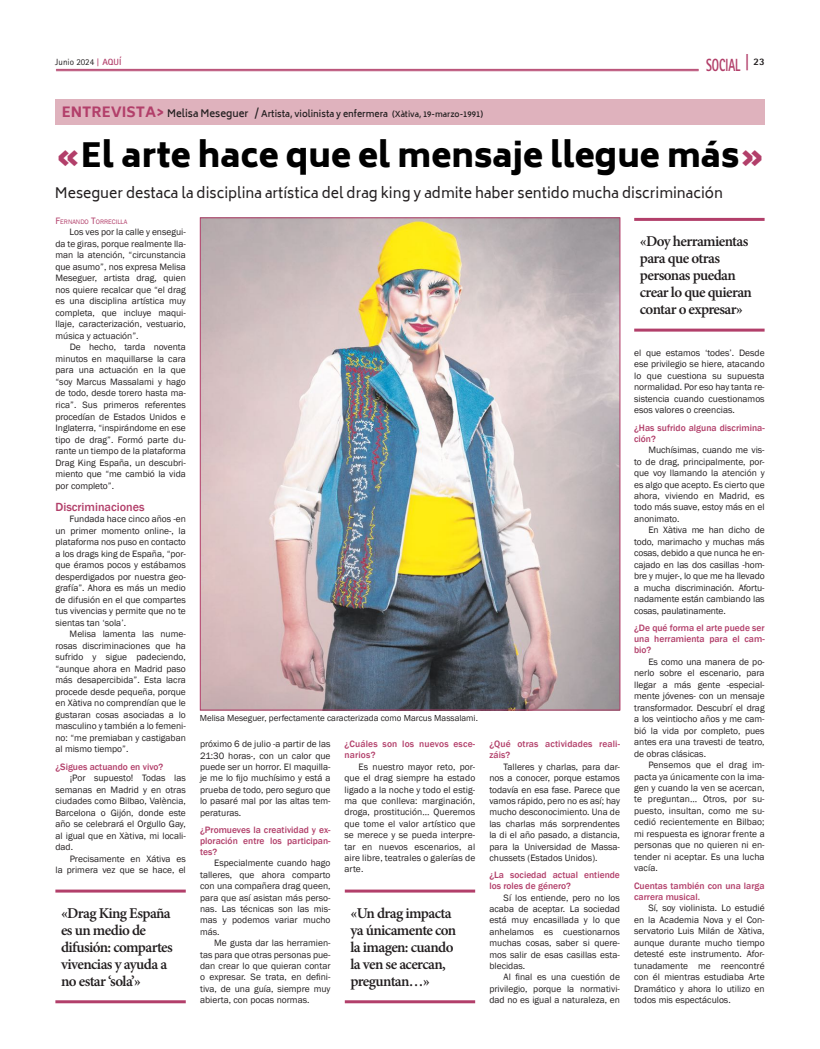
<style>
.page{position:relative;width:820px;height:1049px;background:#fff}
.page>*{position:absolute;margin:0;border:0;box-sizing:border-box;transform-origin:0 0}
.t1{font:900 33px "Biryani";color:#000}
.t2{font:800 17.6px "Rotis Sans Serif Std";color:#b23f6a;scale:.64 1}
.t3{font:600 15px/17px "Minion Pro";letter-spacing:-.04em;color:#231f20}
.t4{font:14px "Biryani";color:#231f20}
.t5{font:500 12.1px "Franklin Gothic";color:#b23f6a}
.t6{font:9.5px/11.5px "Franklin Gothic";color:#231f20;text-align:justify}
.t7{font:500 9.5px/11px "Franklin Gothic";color:#b23f6a}
.t8{font:500 9.5px/11px "Franklin Gothic";letter-spacing:.02em;color:#b23f6a}
.t9{font:600 9px "Biryani";color:#231f20}
.t10{font:9px "Franklin Gothic";color:#231f20}
.t11{font:9px "Rotis Sans Serif Std";color:#231f20}
.t12{font:6.7px "Franklin Gothic";color:#b23f6a}
.s1{font-family:"Rotis Serif Std";font-weight:700;color:#b23f6a}
.s2{font-weight:700;color:#b23f6a}
.s3{font-size:18.2px}
.s4{font-weight:800;font-size:14px;color:#b23f6a}
.s5{font-size:10px}
.s6{font-size:8px}
.s7{color:#b23f6a}
.s8{font-size:9.5px}
</style>
<div class="page">
<hr style="left:56px;top:69px;width:642px;height:1px;background:#b23f6a">
<hr style="left:56px;top:71px;width:642px;height:1px;background:#b23f6a">
<img style="left:202px;top:219px;width:416px;height:489px">
<hr style="left:55px;top:889px;width:131px;height:3px;background:#b23f6a">
<hr style="left:55px;top:1000px;width:131px;height:3px;background:#b23f6a">
<hr style="left:634px;top:218px;width:130px;height:3px;background:#b23f6a">
<hr style="left:634px;top:329px;width:130px;height:3px;background:#b23f6a">
<hr style="left:344px;top:889px;width:131px;height:3px;background:#b23f6a">
<hr style="left:344px;top:1000px;width:131px;height:3px;background:#b23f6a">
<div style="left:55px;top:99px;width:709px;height:26px;background:#dfb2bd"></div>
<p class="t11" style="left:55px;top:57px;width:67px">Junio 2024 <span class="s1">|</span> <span class="s2">AQUÍ</span></p>
<h2 class="t2" style="left:690px;top:54px;width:116px">CABECERA <span class="s3">|</span> <sup>xx</sup></h2>
<h2 class="t2" style="left:705px;top:54px;width:93px">SOCIAL <sup>23</sup></h2>
<p class="t9" style="left:62px;top:109px;width:422px"><span class="s4">ENTREVISTA&gt;</span> <span class="s5">Melisa Meseguer /</span> Artista, violinista y enfermera <span class="s6">(Xàtiva, 19-marzo-1991)</span></p>
<h1 class="t1" style="left:56px;top:136px;width:710px"><span class="s7">«</span>El arte hace que el mensaje llegue más<span class="s7">»</span></h1>
<h3 class="t4" style="left:55px;top:185px;width:669px">Meseguer destaca la disciplina artística del drag king y admite haber sentido mucha discriminación</h3>
<p class="t12" style="left:55px;top:217px;width:73px"><span class="s8">F</span>ERNANDO <span class="s8">T</span>ORRECILLA</p>
<p class="t6" style="left:55px;top:227px;width:132px;text-indent:14px">Los ves por la calle y ensegui&shy;da te giras, porque realmente lla&shy;man la atención, “circunstancia que asumo”, nos expresa Melisa Meseguer, artista drag, quien nos quiere recalcar que “el drag es una disciplina artística muy completa, que incluye maqui&shy;llaje, caracterización, vestuario, música y actuación”.</p>
<p class="t6" style="left:55px;top:342px;width:132px;text-indent:14px">De hecho, tarda noventa minutos en maquillarse la cara para una actuación en la que “soy Marcus Massalami y hago de todo, desde torero hasta ma&shy;rica”. Sus primeros referentes procedían de Estados Unidos e Inglaterra, “inspirándome en ese tipo de drag”. Formó parte du&shy;rante un tiempo de la plataforma Drag King España, un descubri&shy;miento que “me cambió la vida por completo”.</p>
<p class="t5" style="left:55px;top:499px;width:91px">Discriminaciones</p>
<p class="t6" style="left:55px;top:513px;width:132px;text-indent:14px">Fundada hace cinco años -en un primer momento online-, la plataforma nos puso en contacto a los drags king de España, “por&shy;que éramos pocos y estábamos desperdigados por nuestra geo&shy;grafía”. Ahora es más un medio de difusión en el que compartes tus vivencias y permite que no te sientas tan ‘sola’.</p>
<p class="t6" style="left:55px;top:629px;width:132px;text-indent:14px">Melisa lamenta las nume&shy;rosas discriminaciones que ha sufrido y sigue padeciendo, “aunque ahora en Madrid paso más desapercibida”. Esta lacra procede desde pequeña, porque en Xàtiva no comprendían que le gustaran cosas asociadas a lo masculino y también a lo femeni&shy;no: “me premiaban y castigaban al mismo tiempo”.</p>
<p class="t7" style="left:55px;top:761px;width:109px">¿Sigues actuando en vivo?</p>
<p class="t6" style="left:55px;top:772px;width:132px;text-indent:14px">¡Por supuesto! Todas las semanas en Madrid y en otras ciudades como Bilbao, València, Barcelona o Gijón, donde este año se celebrará el Orgullo Gay, al igual que en Xàtiva, mi locali&shy;dad.</p>
<p class="t6" style="left:55px;top:853px;width:132px;text-align:right">Precisamente en Xátiva es<br>la primera vez que se hace, el</p>
<h3 class="t3" style="left:61px;top:905px;width:113px">«Drag King España es un medio de difusión: compartes vivencias y ayuda a no estar ‘sola’»</h3>
<p class="t10" style="left:200px;top:712px;width:279px">Melisa Meseguer, perfectamente caracterizada como Marcus Massalami.</p>
<p class="t6" style="left:200px;top:738px;width:132px">próximo 6 de julio -a partir de las 21:30 horas-, con un calor que puede ser un horror. El maquilla&shy;je me lo fijo muchísimo y está a prueba de todo, pero seguro que lo pasaré mal por las altas tem&shy;peraturas.</p>
<p class="t7" style="left:200px;top:824px;width:132px;text-align:justify">¿Promueves la creatividad y ex&shy;ploración entre los participan&shy;tes?</p>
<p class="t6" style="left:200px;top:858px;width:132px;text-indent:14px">Especialmente cuando hago talleres, que ahora comparto con una compañera drag queen, para que así asistan más perso&shy;nas. Las técnicas son las mis&shy;mas y podemos variar mucho más.</p>
<p class="t6" style="left:200px;top:937px;width:132px;text-indent:14px">Me gusta dar las herramien&shy;tas para que otras personas pue&shy;dan crear lo que quieran contar o expresar. Se trata, en defini&shy;tiva, de una guía, siempre muy abierta, con pocas normas.</p>
<p class="t8" style="left:344px;top:739px;width:132px">¿Cuáles son los nuevos esce&shy;narios?</p>
<p class="t6" style="left:344px;top:761px;width:132px;text-indent:14px">Es nuestro mayor reto, por&shy;que el drag siempre ha estado ligado a la noche y todo el estig&shy;ma que conlleva: marginación, droga, prostitución… Queremos que tome el valor artístico que se merece y se pueda interpre&shy;tar en nuevos escenarios, al aire libre, teatrales o galerías de arte.</p>
<h3 class="t3" style="left:350px;top:905px;width:107px">«Un drag impacta ya únicamente con la imagen: cuando la ven se acercan, preguntan…»</h3>
<p class="t7" style="left:489px;top:739px;width:132px">¿Qué otras actividades reali&shy;záis?</p>
<p class="t6" style="left:489px;top:761px;width:132px;text-indent:14px">Talleres y charlas, para dar&shy;nos a conocer, porque estamos todavía en esa fase. Parece que vamos rápido, pero no es así; hay mucho desconocimiento. Una de las charlas más sorprendentes la di el año pasado, a distancia, para la Universidad de Massa&shy;chussets (Estados Unidos).</p>
<p class="t7" style="left:489px;top:869px;width:132px">¿La sociedad actual entiende los roles de género?</p>
<p class="t6" style="left:489px;top:892px;width:132px;text-indent:14px">Sí los entiende, pero no los acaba de aceptar. La sociedad está muy encasillada y lo que anhelamos es cuestionarnos muchas cosas, saber si quere&shy;mos salir de esas casillas esta&shy;blecidas.</p>
<p class="t6" style="left:489px;top:972px;width:132px;text-indent:14px">Al final es una cuestión de privilegio, porque la normativi&shy;dad no es igual a naturaleza, en</p>
<h3 class="t3" style="left:639px;top:233px;width:114px">«Doy herramientas para que otras personas puedan crear lo que quieran contar o expresar»</h3>
<p class="t6" style="left:634px;top:347px;width:132px">el que estamos ‘todes’. Desde ese privilegio se hiere, atacando lo que cuestiona su supuesta normalidad. Por eso hay tanta re&shy;sistencia cuando cuestionamos esos valores o creencias.</p>
<p class="t7" style="left:634px;top:422px;width:132px">¿Has sufrido alguna discrimina&shy;ción?</p>
<p class="t6" style="left:634px;top:444px;width:132px;text-indent:14px">Muchísimas, cuando me vis&shy;to de drag, principalmente, por&shy;que voy llamando la atención y es algo que acepto. Es cierto que ahora, viviendo en Madrid, es todo más suave, estoy más en el anonimato.</p>
<p class="t6" style="left:634px;top:525px;width:132px;text-indent:14px">En Xàtiva me han dicho de todo, marimacho y muchas más cosas, debido a que nunca he en&shy;cajado en las dos casillas -hom&shy;bre y mujer-, lo que me ha llevado a mucha discriminación. Afortu&shy;nadamente están cambiando las cosas, paulatinamente.</p>
<p class="t7" style="left:634px;top:622px;width:132px;text-align:justify">¿De qué forma el arte puede ser una herramienta para el cam&shy;bio?</p>
<p class="t6" style="left:634px;top:656px;width:132px;text-indent:14px">Es como una manera de po&shy;nerlo sobre el escenario, para llegar a más gente -especial&shy;mente jóvenes- con un mensaje transformador. Descubrí el drag a los veintiocho años y me cam&shy;bió la vida por completo, pues antes era una travesti de teatro, de obras clásicas.</p>
<p class="t6" style="left:634px;top:759px;width:132px;text-indent:14px">Pensemos que el drag im&shy;pacta ya únicamente con la ima&shy;gen y cuando la ven se acercan, te preguntan… Otros, por su&shy;puesto, insultan, como me su&shy;cedió recientemente en Bilbao; mi respuesta es ignorar frente a personas que no quieren ni en&shy;tender ni aceptar. Es una lucha vacía.</p>
<p class="t7" style="left:634px;top:880px;width:132px">Cuentas también con una larga carrera musical.</p>
<p class="t6" style="left:634px;top:902px;width:132px;text-indent:14px">Sí, soy violinista. Lo estudié en la Academia Nova y el Con&shy;servatorio Luis Milán de Xàtiva, aunque durante mucho tiempo detesté este instrumento. Afor&shy;tunadamente me reencontré con él mientras estudiaba Arte Dramático y ahora lo utilizo en todos mis espectáculos.</p>
</div>
